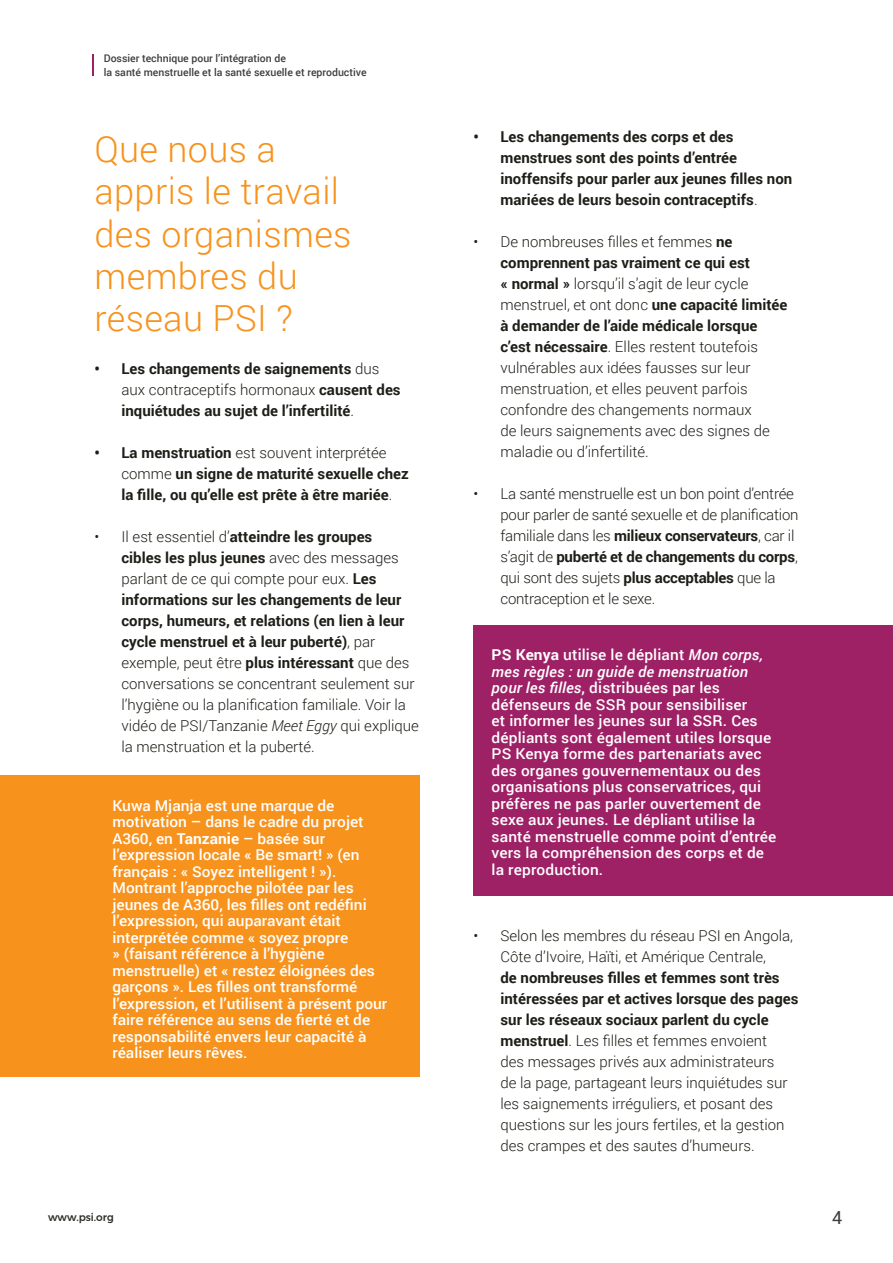
<style>
.page{position:relative;width:893px;height:1263px;background:#fff}
.page>*{position:absolute;margin:0;border:0;box-sizing:border-box;transform-origin:0 0}
.t1{font:300 36px/42.3px "Roboto";letter-spacing:.01em;color:#f7931d}
.t2{font:18px "Roboto";color:#3e3e3f}
.t3{font:300 15px/21px "Roboto";color:#1e1e18}
.t4{font:500 15px/16.5px "Roboto";color:#fff}
.t5{font:700 15px/21px "Roboto";color:#1e1e18}
.t6{font:500 10.5px/13.5px "Roboto";color:#3e3e3f}
.t7{font:500 10.5px "Montserrat";color:#2f2d29}
.s1{font-weight:300}
.s2{font-weight:700}
.s3{font-style:italic}
</style>
<div class="page">
<hr style="left:92px;top:55px;width:2px;height:21px;background:#9e2166">
<div style="left:0;top:775px;width:419px;height:302px;background:#f7931d"></div>
<div style="left:473px;top:625px;width:420px;height:270px;background:#9e2166"></div>
<p class="t6" style="left:104px;top:52px;width:264px">Dossier technique pour l’intégration de<br>la santé menstruelle et la santé sexuelle et reproductive</p>
<h1 class="t1" style="left:94px;top:127px;width:259px">Que nous a appris le travail des organismes membres du réseau PSI ?</h1>
<p class="t5" style="left:122px;top:358px;width:281px;text-indent:-27px">• Les changements de saignements <span class="s1">dus aux contraceptifs hormonaux</span> causent des inquiétudes au sujet de l’infertilité<span class="s1">.</span></p>
<p class="t5" style="left:122px;top:442px;width:289px;text-indent:-27px">• La menstruation <span class="s1">est souvent interprétée comme</span> un signe de maturité sexuelle chez la fille, ou qu’elle est prête à être mariée<span class="s1">.</span></p>
<p class="t3" style="left:121px;top:526px;width:299px;text-indent:-27px">• Il est essentiel d’<span class="s2">atteindre les groupes<br>cibles les plus jeunes</span> avec des messages parlant de ce qui compte pour eux. <span class="s2">Les informations sur les changements de leur corps, humeurs, et relations (en lien à leur cycle menstruel et à leur puberté)</span>, par exemple, peut être <span class="s2">plus intéressant</span> que des conversations se concentrant seulement sur l’hygiène ou la planification familiale. Voir la vidéo de PSI/Tanzanie <span class="s3">Meet Eggy</span> qui explique la menstruation et la puberté.</p>
<p class="t4" style="left:112px;top:796px;width:276px">Kuwa Mjanja est une marque de motivation – dans le cadre du projet A360, en <span class="s2">Tanzanie</span> – basée sur l’expression locale « Be smart! » (en français : « Soyez intelligent ! »).<br>Montrant l’approche pilotée par les jeunes de A360, les filles ont redéfini l’expression, qui auparavant était interprétée comme « soyez propre<br>» (faisant référence à l’hygiène menstruelle) et « restez éloignées des garçons ». Les filles ont transformé l’expression, et l’utilisent à présent pour faire référence au sens de fierté et de responsabilité envers leur capacité à réaliser leurs rêves.</p>
<p class="t5" style="left:500px;top:126px;width:293px;text-indent:-27px">• Les changements des corps et des menstrues sont des points d’entrée inoffensifs pour parler aux jeunes filles non mariées de leurs besoin contraceptifs<span class="s1">.</span></p>
<p class="t3" style="left:500px;top:231px;width:288px;text-indent:-27px">• De nombreuses filles et femmes <span class="s2">ne comprennent pas vraiment ce qui est<br>« normal »</span> lorsqu’il s’agit de leur cycle menstruel, et ont donc <span class="s2">une capacité limitée à demander de l’aide médicale lorsque c’est nécessaire</span>. Elles restent toutefois vulnérables aux idées fausses sur leur menstruation, et elles peuvent parfois confondre des changements normaux<br>de leurs saignements avec des signes de maladie ou d’infertilité.</p>
<p class="t3" style="left:500px;top:483px;width:299px;text-indent:-27px">• La santé menstruelle est un bon point d’entrée pour parler de santé sexuelle et de planification familiale dans les <span class="s2">milieux conservateurs</span>, car il s’agit de <span class="s2">puberté et de changements du corps</span>, qui sont des sujets <span class="s2">plus acceptables</span> que la contraception et le sexe.</p>
<p class="t4" style="left:492px;top:646px;width:286px"><span class="s2">PS Kenya</span> utilise le dépliant <span class="s3">Mon corps, mes règles : un guide de menstruation pour les filles</span>, distribuées par les défenseurs de SSR pour sensibiliser<br>et informer les jeunes sur la SSR. Ces dépliants sont également utiles lorsque PS Kenya forme des partenariats avec des organes gouvernementaux ou des organisations plus conservatrices, qui préfères ne pas parler ouvertement de sexe aux jeunes. Le dépliant utilise la santé menstruelle comme point d’entrée vers la compréhension des corps et de la reproduction.</p>
<p class="t3" style="left:473px;top:925px;width:321px;text-align:center">• Selon les membres du réseau PSI en Angola,<br>Côte d’Ivoire, Haïti, et Amérique Centrale,</p>
<p class="t3" style="left:500px;top:967px;width:299px"><span class="s2">de nombreuses filles et femmes sont très intéressées par et actives lorsque des pages sur les réseaux sociaux parlent du cycle menstruel</span>. Les filles et femmes envoient<br>des messages privés aux administrateurs<br>de la page, partageant leurs inquiétudes sur les saignements irréguliers, et posant des questions sur les jours fertiles, et la gestion des crampes et des sautes d’humeurs.</p>
<p class="t7" style="left:48px;top:1209px;width:67px">www.psi.org</p>
<p class="t2" style="left:832px;top:1205px;width:12px">4</p>
</div>
